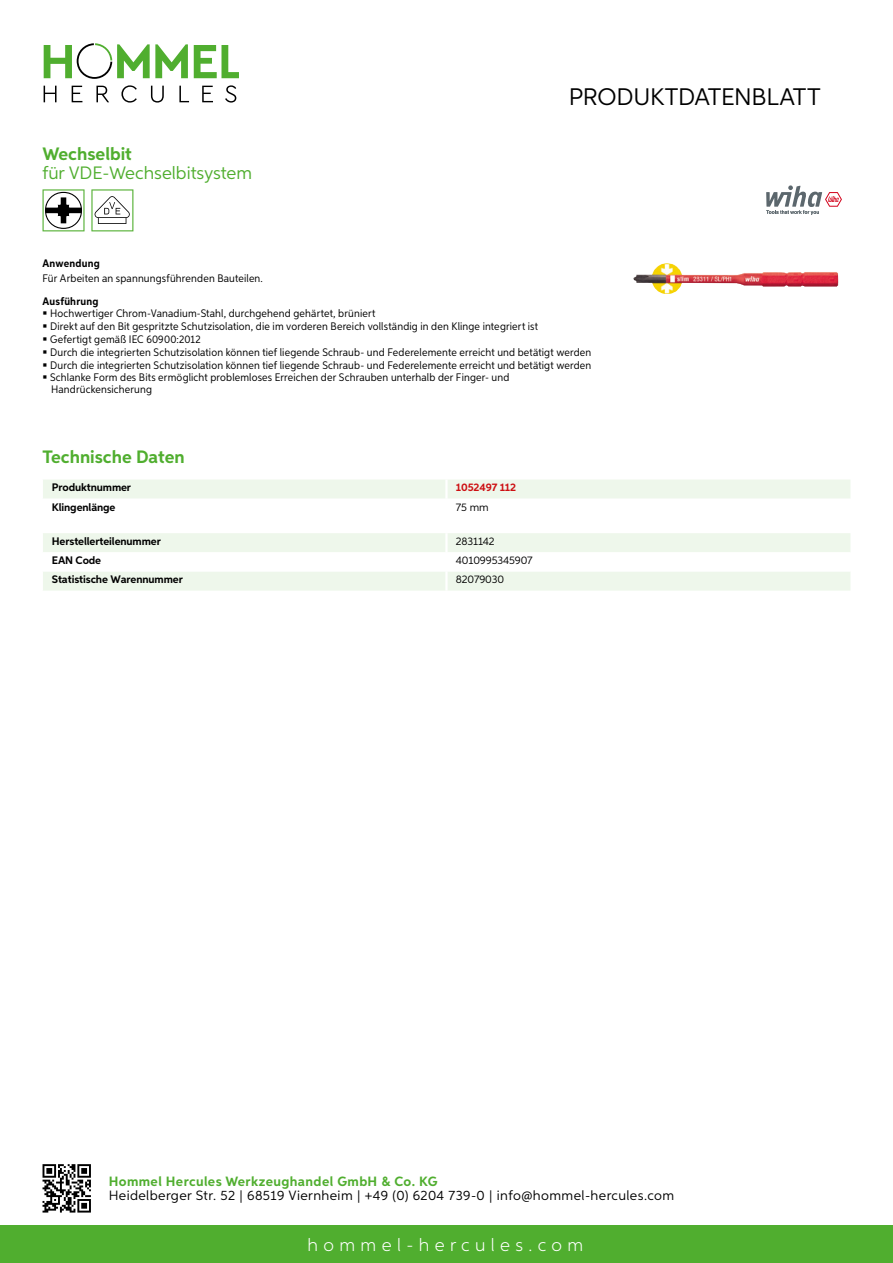
<style>
.page{position:relative;width:893px;height:1263px;background:#fff}
.page>*{position:absolute;margin:0;border:0;box-sizing:border-box;transform-origin:0 0}
.t1{font:24px "Aspira";letter-spacing:-.01em;color:#000}
.t2{font:700 18px "Aspira";color:#50ae2f}
.t3{font:18px "Aspira";color:#50ae2f}
.t4{font:300 18px "Aspira";letter-spacing:.3em;color:#fff}
.t5{font:13.5px "Aspira";letter-spacing:.03em;color:#000}
.t6{font:700 13.5px "Aspira";letter-spacing:.03em;color:#50ae2f}
.t7{font:10.95px/12.6px "Aspira Nar";letter-spacing:.015em;color:#000}
.t8{font:700 10.95px "Aspira";letter-spacing:-.01em;color:#000}
.t9{font:10.95px "Aspira";letter-spacing:-.01em;color:#000}
.t10{font:700 10.95px "Aspira Nar";letter-spacing:.02em;color:#000}
.t11{font:700 10.95px "Aspira";letter-spacing:-.01em;color:#cd1013}
</style>
<div class="page">
<div style="left:0;top:1226px;width:893px;height:37px;background:#50ae2f"></div>
<svg style="left:43px;top:1164px;width:48px;height:48px"></svg>
<svg style="left:194px;top:45px;width:45px;height:33px"></svg>
<svg style="left:44px;top:43px;width:144px;height:36px"></svg>
<svg style="left:44px;top:86px;width:13px;height:16px"></svg>
<svg style="left:72px;top:86px;width:10px;height:16px"></svg>
<svg style="left:96px;top:86px;width:13px;height:16px"></svg>
<svg style="left:121px;top:85px;width:16px;height:18px"></svg>
<svg style="left:151px;top:86px;width:13px;height:17px"></svg>
<svg style="left:179px;top:86px;width:10px;height:16px"></svg>
<svg style="left:202px;top:86px;width:11px;height:16px"></svg>
<svg style="left:225px;top:85px;width:11px;height:18px"></svg>
<div style="left:43px;top:480px;width:807px;height:18px;background:#eef7eb"></div>
<svg style="left:43px;top:533px;width:807px;height:58px"></svg>
<hr style="left:445px;top:571px;width:3px;height:20px;background:#fff">
<svg style="left:43px;top:189px;width:42px;height:42px"></svg>
<svg style="left:91px;top:189px;width:42px;height:42px"></svg>
<img style="left:633px;top:263px;width:205px;height:31px">
<svg style="left:766px;top:185px;width:76px;height:30px"></svg>
<h2 class="t2" style="left:43px;top:142px;width:91px">Wechselbit</h2>
<h2 class="t3" style="left:43px;top:162px;width:211px">für VDE-Wechselbitsystem</h2>
<h1 class="t1" style="left:569px;top:82px;width:253px">Produktdatenblatt</h1>
<p class="t10" style="left:43px;top:257px;width:59px">Anwendung</p>
<p class="t7" style="left:43px;top:272px;width:222px">Für Arbeiten an spannungsführenden Bauteilen.</p>
<p class="t10" style="left:43px;top:294px;width:58px">Ausführung</p>
<p class="t7" style="left:50px;top:307px;width:543px">Hochwertiger Chrom-Vanadium-Stahl, durchgehend gehärtet, brüniert<br>Direkt auf den Bit gespritzte Schutzisolation, die im vorderen Bereich vollständig in den Klinge integriert ist<br>Gefertigt gemäß IEC 60900:2012<br>Durch die integrierten Schutzisolation können tief liegende Schraub- und Federelemente erreicht und betätigt werden Durch die integrierten Schutzisolation können tief liegende Schraub- und Federelemente erreicht und betätigt werden Schlanke Form des Bits ermöglicht problemloses Erreichen der Schrauben unterhalb der Finger- und Handrückensicherung</p>
<h2 class="t2" style="left:43px;top:445px;width:144px">Technische Daten</h2>
<p class="t8" style="left:52px;top:481px;width:81px">Produktnummer</p>
<p class="t11" style="left:456px;top:481px;width:62px">1052497 112</p>
<p class="t8" style="left:52px;top:500px;width:65px">Klingenlänge</p>
<p class="t9" style="left:456px;top:500px;width:34px">75 mm</p>
<p class="t8" style="left:52px;top:535px;width:111px">Herstellerteilenummer</p>
<p class="t9" style="left:456px;top:535px;width:40px">2831142</p>
<p class="t8" style="left:52px;top:554px;width:51px">EAN Code</p>
<p class="t9" style="left:456px;top:554px;width:78px">4010995345907</p>
<p class="t8" style="left:52px;top:573px;width:132px">Statistische Warennummer</p>
<p class="t9" style="left:456px;top:573px;width:50px">82079030</p>
<p class="t6" style="left:109px;top:1172px;width:330px">Hommel Hercules Werkzeughandel GmbH &amp; Co. KG</p>
<p class="t5" style="left:109px;top:1187px;width:567px">Heidelberger Str. 52 | 68519 Viernheim | +49 (0) 6204 739-0 | info@hommel-hercules.com</p>
<h2 class="t4" style="left:307px;top:1234px;width:277px">hommel-hercules.com</h2>
</div>
